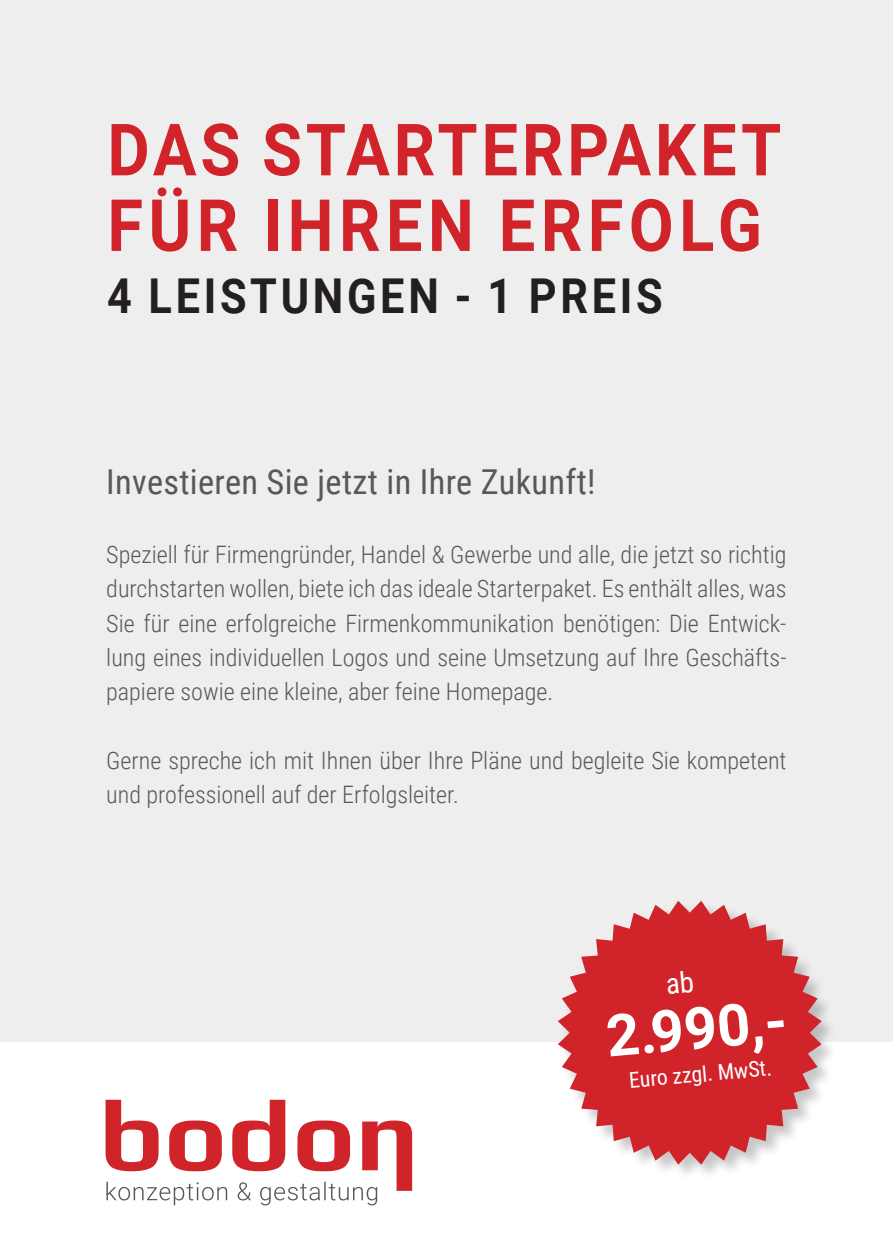
<style>
.page{position:relative;width:893px;height:1259px;background:#fff}
.page>*{position:absolute;margin:0;border:0;box-sizing:border-box;transform-origin:0 0}
.t1{font:700 72px/75.6px "Roboto";letter-spacing:.06em;color:#d1232a;scale:.9 1}
.t2{font:700 58.2px "Roboto";color:#fff}
.t3{font:700 48px "Roboto";letter-spacing:.085em;color:#231f20;scale:.9 1}
.t4{font:34.2px "Roboto Condensed";letter-spacing:.01em;color:#57585a}
.t5{font:300 24px/34.2px "Roboto Condensed";color:#57585a;text-align:justify}
.t6{font:21.9px "Roboto Condensed";color:#fff}
</style>
<div class="page">
<div style="left:0;top:0;width:893px;height:1041px;background:#eeeeef"></div>
<div style="left:558px;top:901px;width:281px;height:280px;background:#231f20;opacity:.25"></div>
<svg style="left:558px;top:901px;width:264px;height:263px;fill:#d1232a"></svg>
<svg style="left:106px;top:1099px;width:306px;height:106px"></svg>
<svg style="left:667px;top:970px;width:27px;height:24px"></svg>
<h1 class="t1" style="left:107px;top:109px;width:750px">DAS STARTERPAKET<br>FÜR IHREN ERFOLG</h1>
<h3 class="t3" style="left:107px;top:262px;width:619px">4 LEISTUNGEN - 1 PREIS</h3>
<h3 class="t4" style="left:106px;top:458px;width:491px">Investieren Sie jetzt in Ihre Zukunft!</h3>
<p class="t5" style="left:106px;top:536px;width:682px">Speziell für Firmengründer, Handel &amp; Gewerbe und alle, die jetzt so richtig durchstarten wollen, biete ich das ideale Starterpaket. Es enthält alles, was Sie für eine erfolgreiche Firmenkommunikation benötigen: Die Entwick&shy;lung eines individuellen Logos und seine Umsetzung auf Ihre Geschäfts&shy;papiere sowie eine kleine, aber feine Homepage.</p>
<p class="t5" style="left:106px;top:742px;width:682px">Gerne spreche ich mit Ihnen über Ihre Pläne und begleite Sie kompetent und professionell auf der Erfolgsleiter.</p>
<h2 class="t2" style="left:603px;top:995px;width:183px;rotate:-5deg">2.990,-</h2>
<p class="t6" style="left:628px;top:1064px;width:144px;rotate:-5deg">Euro zzgl. MwSt.</p>
</div>
